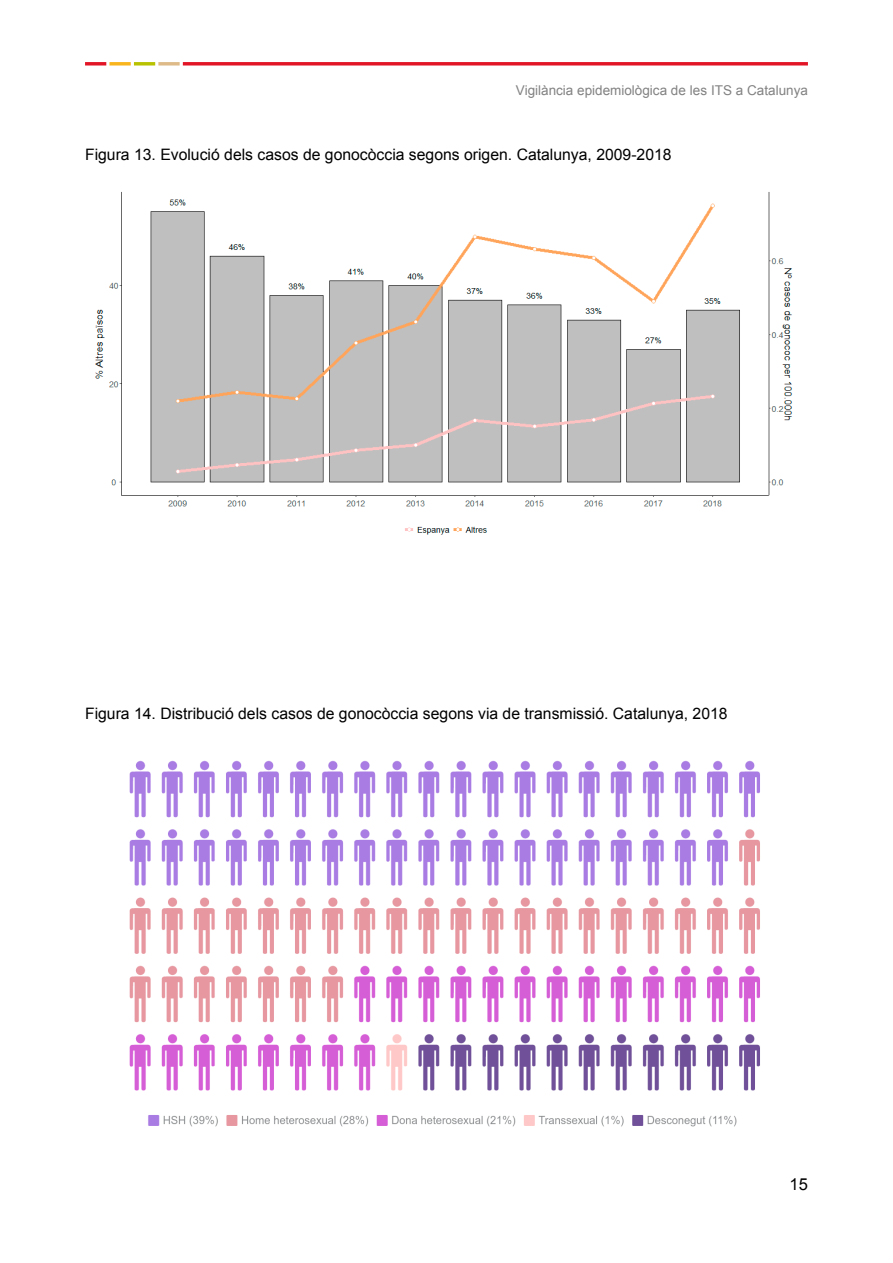
<style>
.page{position:relative;width:893px;height:1263px;background:#fff}
.page>*{position:absolute;margin:0;border:0;box-sizing:border-box;transform-origin:0 0}
.t1{font:16.5px "Arial";color:#000}
.t2{font:15.75px "Arial";color:#000}
.t3{font:13.5px "Arial";color:#828282}
</style>
<div class="page">
<svg style="left:85px;top:62px;width:21px;height:4px"></svg>
<svg style="left:183px;top:62px;width:625px;height:4px;background:#e53444"></svg>
<svg style="left:109px;top:62px;width:22px;height:4px"></svg>
<svg style="left:134px;top:62px;width:21px;height:4px"></svg>
<svg style="left:158px;top:62px;width:22px;height:4px"></svg>
<img style="left:96px;top:192px;width:697px;height:343px">
<img style="left:129px;top:760px;width:631px;height:367px">
<p class="t3" style="left:516px;top:81px;width:294px">Vigilància epidemiològica de les ITS a Catalunya</p>
<p class="t2" style="left:85px;top:144px;width:588px">Figura 13. Evolució dels casos de gonocòccia segons origen. Catalunya, 2009-2018</p>
<p class="t2" style="left:85px;top:703px;width:644px">Figura 14. Distribució dels casos de gonocòccia segons via de transmissió. Catalunya, 2018</p>
<p class="t1" style="left:790px;top:1173px;width:20px">15</p>
</div>
